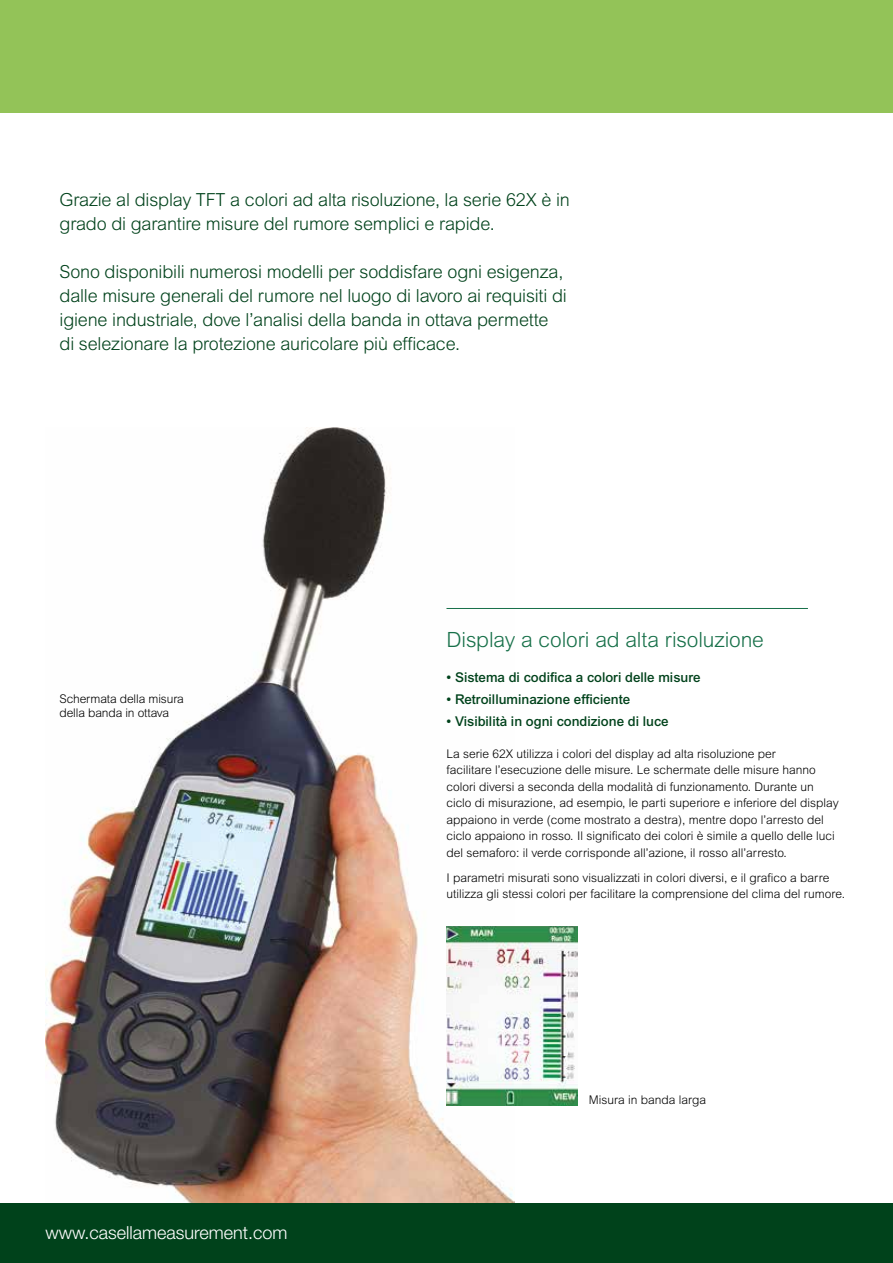
<style>
.page{position:relative;width:893px;height:1263px;background:#fff}
.page>*{position:absolute;margin:0;border:0;box-sizing:border-box;transform-origin:0 0}
.t1{font:300 21px "Arial";letter-spacing:-.01em;color:#177049}
.t2{font:300 18px/24px "Arial";letter-spacing:-.01em;color:#00421b}
.t3{font:300 18px "Helvetica Neue LT";color:#fff}
.t4{font:500 13.5px "Arial";color:#00421b}
.t5{font:300 12px/16.5px "Arial";color:#000}
</style>
<div class="page">
<div style="left:0;top:0;width:893px;height:113px;background:#93c358"></div>
<img style="left:45px;top:427px;width:469px;height:776px">
<img style="left:446px;top:926px;width:131px;height:179px">
<div style="left:0;top:1203px;width:893px;height:60px;background:#00421b"></div>
<hr style="left:446px;top:608px;width:362px;height:1px;background:#177049">
<h2 class="t2" style="left:60px;top:187px;width:512px">Grazie al display TFT a colori ad alta risoluzione, la serie 62X è in grado di garantire misure del rumore semplici e rapide.</h2>
<p class="t2" style="left:60px;top:259px;width:509px">Sono disponibili numerosi modelli per soddisfare ogni esigenza, dalle misure generali del rumore nel luogo di lavoro ai requisiti di igiene industriale, dove l’analisi della banda in ottava permette di selezionare la protezione auricolare più efficace.</p>
<p class="t5" style="left:60px;top:691px;width:126px;line-height:14.4px">Schermata della misura della banda in ottava</p>
<h2 class="t3" style="left:45px;top:1221px;width:244px">www.casellameasurement.com</h2>
<h1 class="t1" style="left:446px;top:628px;width:319px">Display a colori ad alta risoluzione</h1>
<p class="t4" style="left:446px;top:669px;width:256px">• Sistema di codifica a colori delle misure</p>
<p class="t4" style="left:446px;top:691px;width:185px">• Retroilluminazione efficiente</p>
<p class="t4" style="left:446px;top:713px;width:224px">• Visibilità in ogni condizione di luce</p>
<p class="t5" style="left:446px;top:745px;width:394px">La serie 62X utilizza i colori del display ad alta risoluzione per<br>facilitare l’esecuzione delle misure. Le schermate delle misure hanno colori diversi a seconda della modalità di funzionamento. Durante un ciclo di misurazione, ad esempio, le parti superiore e inferiore del display appaiono in verde (come mostrato a destra), mentre dopo l’arresto del ciclo appaiono in rosso. Il significato dei colori è simile a quello delle luci del semaforo: il verde corrisponde all’azione, il rosso all’arresto.</p>
<p class="t5" style="left:446px;top:869px;width:400px">I parametri misurati sono visualizzati in colori diversi, e il grafico a barre utilizza gli stessi colori per facilitare la comprensione del clima del rumore.</p>
<p class="t5" style="left:589px;top:1091px;width:119px">Misura in banda larga</p>
</div>
